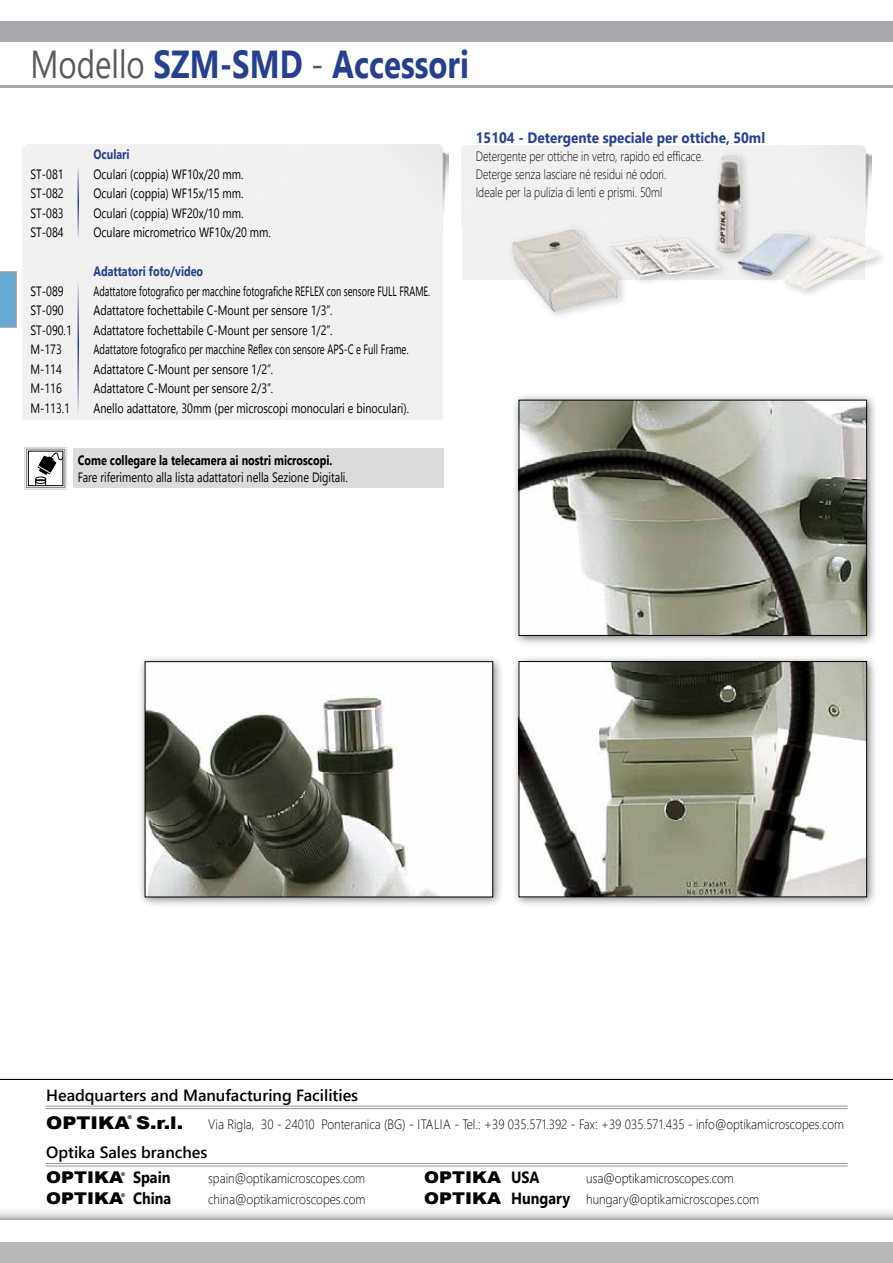
<style>
.page{position:relative;width:893px;height:1263px;background:#fff}
.page>*{position:absolute;margin:0;border:0;box-sizing:border-box;transform-origin:0 0}
.t1{font:700 39px "Segoe UI";color:#25408f;scale:.8 1}
.t2{font:900 17.55px "Arial";color:#000;scale:1.11 1}
.t3{font:600 16.2px "Segoe UI";color:#000}
.t4{font:900 16.2px "Arial";color:#000;scale:1.11 1}
.t5{font:700 15px "Segoe UI";color:#25408f;scale:.9 1}
.t6{font:13.5px "Segoe UI";color:#000;scale:.8 1}
.t7{font:300 13.5px "Segoe UI";color:#000;scale:.9 1}
.t8{font:300 13.5px/18px "Segoe UI";color:#000;scale:.8 1}
.t9{font:13.5px "Segoe UI";color:#000;scale:.68 1}
.t10{font:13.5px "Segoe UI";color:#000;scale:.7 1}
.t11{font:700 13.5px "Segoe UI";color:#000;scale:.8 1}
.t12{font:700 13.5px "Segoe UI";color:#25408f;scale:.8 1}
.t13{font:900 5.25px "Arial";color:#000}
.s1{font-weight:400;color:#58595b}
.s2{font-family:"Segoe UI";font-weight:700}
.s3{font-family:"Arial";font-weight:900;font-size:16.2px}
.s4{font-weight:700;font-size:16.2px}
</style>
<div class="page">
<hr style="left:0;top:21px;width:893px;height:2px;background:#a7a9ac">
<div style="left:0;top:25px;width:893px;height:17px;background:#a7a9ac"></div>
<hr style="left:0;top:85px;width:893px;height:2px;background:#a7a9ac">
<div style="left:0;top:1242px;width:893px;height:21px;background:#b7b9bb"></div>
<div style="left:138px;top:655px;width:366px;height:253px;background:#000;opacity:.5"></div>
<img style="left:147px;top:663px;width:344px;height:232px">
<div style="left:145px;top:661px;width:348px;height:236px;border:1px solid #000"></div>
<div style="left:512px;top:393px;width:366px;height:254px;background:#000;opacity:.5"></div>
<img style="left:521px;top:402px;width:344px;height:232px">
<div style="left:519px;top:400px;width:348px;height:236px;border:1px solid #000"></div>
<div style="left:512px;top:654px;width:366px;height:254px;background:#000;opacity:.5"></div>
<img style="left:521px;top:663px;width:344px;height:232px">
<div style="left:519px;top:661px;width:348px;height:236px;border:1px solid #000"></div>
<div style="left:22px;top:197px;width:421px;height:223px;background:#f1f1f1"></div>
<div style="left:22px;top:145px;width:427px;height:72px;background:#f1f1f1"></div>
<hr style="left:77px;top:167px;width:2px;height:72px;background:#fff">
<hr style="left:77px;top:282px;width:2px;height:132px;background:#fff">
<svg style="left:0;top:271px;width:17px;height:57px"></svg>
<div style="left:462px;top:198px;width:402px;height:82px;background:#f1f1f1"></div>
<div style="left:507px;top:149px;width:382px;height:174px;background:#000;opacity:.2"></div>
<img style="left:512px;top:155px;width:298px;height:157px">
<div style="left:74px;top:449px;width:370px;height:39px;background:#dadbdc"></div>
<div style="left:28px;top:451px;width:35px;height:35px;border:1px solid #000"></div>
<hr style="left:26px;top:449px;width:1px;height:39px;background:#58595b">
<hr style="left:26px;top:487px;width:39px;height:1px;background:#58595b">
<hr style="left:64px;top:449px;width:1px;height:39px;background:#58595b">
<hr style="left:26px;top:449px;width:39px;height:1px;background:#58595b">
<hr style="left:24px;top:447px;width:1px;height:42px;background:#d1d3d4">
<hr style="left:25px;top:489px;width:42px;height:1px;background:#d1d3d4">
<hr style="left:66px;top:447px;width:1px;height:42px;background:#d1d3d4">
<hr style="left:25px;top:447px;width:42px;height:1px;background:#d1d3d4">
<svg style="left:35px;top:449px;width:29px;height:37px"></svg>
<svg style="left:0;top:1211px;width:893px;height:8px"></svg>
<hr style="left:0;top:1079px;width:893px;height:1px;background:#000">
<hr style="left:46px;top:1106px;width:802px;height:1px;background:#939598">
<hr style="left:46px;top:1108px;width:802px;height:1px;background:#939598">
<hr style="left:46px;top:1163px;width:802px;height:1px;background:#939598">
<hr style="left:46px;top:1166px;width:802px;height:1px;background:#939598">
<h1 class="t1" style="left:30px;top:33px;width:550px"><span class="s1">Modello</span> SZM-SMD <span class="s1">-</span> Accessori</h1>
<p class="t12" style="left:93px;top:143px;width:47px">Oculari</p>
<p class="t6" style="left:30px;top:163px;width:43px">ST-081</p>
<p class="t6" style="left:93px;top:163px;width:189px">Oculari (coppia) WF10x/20 mm.</p>
<p class="t6" style="left:30px;top:182px;width:43px">ST-082</p>
<p class="t6" style="left:93px;top:182px;width:189px">Oculari (coppia) WF15x/15 mm.</p>
<p class="t6" style="left:30px;top:202px;width:43px">ST-083</p>
<p class="t6" style="left:93px;top:202px;width:189px">Oculari (coppia) WF20x/10 mm.</p>
<p class="t6" style="left:30px;top:221px;width:43px">ST-084</p>
<p class="t6" style="left:93px;top:221px;width:223px">Oculare micrometrico WF10x/20 mm.</p>
<p class="t12" style="left:93px;top:260px;width:139px">Adattatori foto/video</p>
<p class="t6" style="left:30px;top:280px;width:43px">ST-089</p>
<p class="t9" style="left:93px;top:280px;width:497px">Adattatore fotografico per macchine fotografiche REFLEX con sensore FULL FRAME.</p>
<p class="t6" style="left:30px;top:299px;width:43px">ST-090</p>
<p class="t6" style="left:93px;top:299px;width:300px">Adattatore fochettabile C-Mount per sensore 1/3”.</p>
<p class="t6" style="left:30px;top:319px;width:53px">ST-090.1</p>
<p class="t6" style="left:93px;top:319px;width:300px">Adattatore fochettabile C-Mount per sensore 1/2”.</p>
<p class="t6" style="left:30px;top:338px;width:41px">M-173</p>
<p class="t10" style="left:93px;top:338px;width:452px">Adattatore fotografico per macchine Reflex con sensore APS-C e Full Frame.</p>
<p class="t6" style="left:30px;top:358px;width:41px">M-114</p>
<p class="t6" style="left:93px;top:358px;width:226px">Adattatore C-Mount per sensore 1/2”.</p>
<p class="t6" style="left:30px;top:377px;width:41px">M-116</p>
<p class="t6" style="left:93px;top:377px;width:226px">Adattatore C-Mount per sensore 2/3”.</p>
<p class="t6" style="left:30px;top:397px;width:51px">M-113.1</p>
<p class="t6" style="left:93px;top:397px;width:396px">Anello adattatore, 30mm (per microscopi monoculari e binoculari).</p>
<p class="t11" style="left:78px;top:449px;width:320px">Come collegare la telecamera ai nostri microscopi.</p>
<p class="t6" style="left:78px;top:466px;width:339px">Fare riferimento alla lista adattatori nella Sezione Digitali.</p>
<p class="t5" style="left:476px;top:125px;width:323px">15104 - Detergente speciale per ottiche, 50ml</p>
<p class="t8" style="left:476px;top:146px;width:286px">Detergente per ottiche in vetro, rapido ed efficace.<br>Deterge senza lasciare né residui né odori.<br>Ideale per la pulizia di lenti e prismi. 50ml</p>
<p class="t3" style="left:46px;top:1082px;width:314px">Headquarters and Manufacturing Facilities</p>
<p class="t2" style="left:46px;top:1110px;width:125px">OPTIKA S.r.l.</p>
<p class="t7" style="left:208px;top:1114px;width:708px">Via Rigla, 30 - 24010 Ponteranica (BG) - Itali a - Tel.: +39 035.571.392 - Fax: +39 035.571.435 - info@optikamicroscopes.com</p>
<p class="t3" style="left:46px;top:1139px;width:163px">Optika Sales branches</p>
<p class="t4" style="left:46px;top:1166px;width:114px">OPTIKA <span class="s2">Spain</span></p>
<p class="t7" style="left:208px;top:1168px;width:176px">spain@optikamicroscopes.com</p>
<p class="t4" style="left:424px;top:1166px;width:106px">OPTIKA <span class="s2">USA</span></p>
<p class="t7" style="left:586px;top:1168px;width:166px">usa@optikamicroscopes.com</p>
<p class="t4" style="left:46px;top:1187px;width:114px">OPTIKA <span class="s2">China</span></p>
<p class="t7" style="left:208px;top:1189px;width:176px">china@optikamicroscopes.com</p>
<p class="t7" style="left:424px;top:1189px;width:374px"><span class="s3">OPTIKA</span> <span class="s4">Hungary</span> hungary@optikamicroscopes.com</p>
<p class="t13" style="left:128px;top:1114px;width:6px">®</p>
<p class="t13" style="left:121px;top:1170px;width:6px">®</p>
<p class="t13" style="left:121px;top:1191px;width:6px">®</p>
</div>
